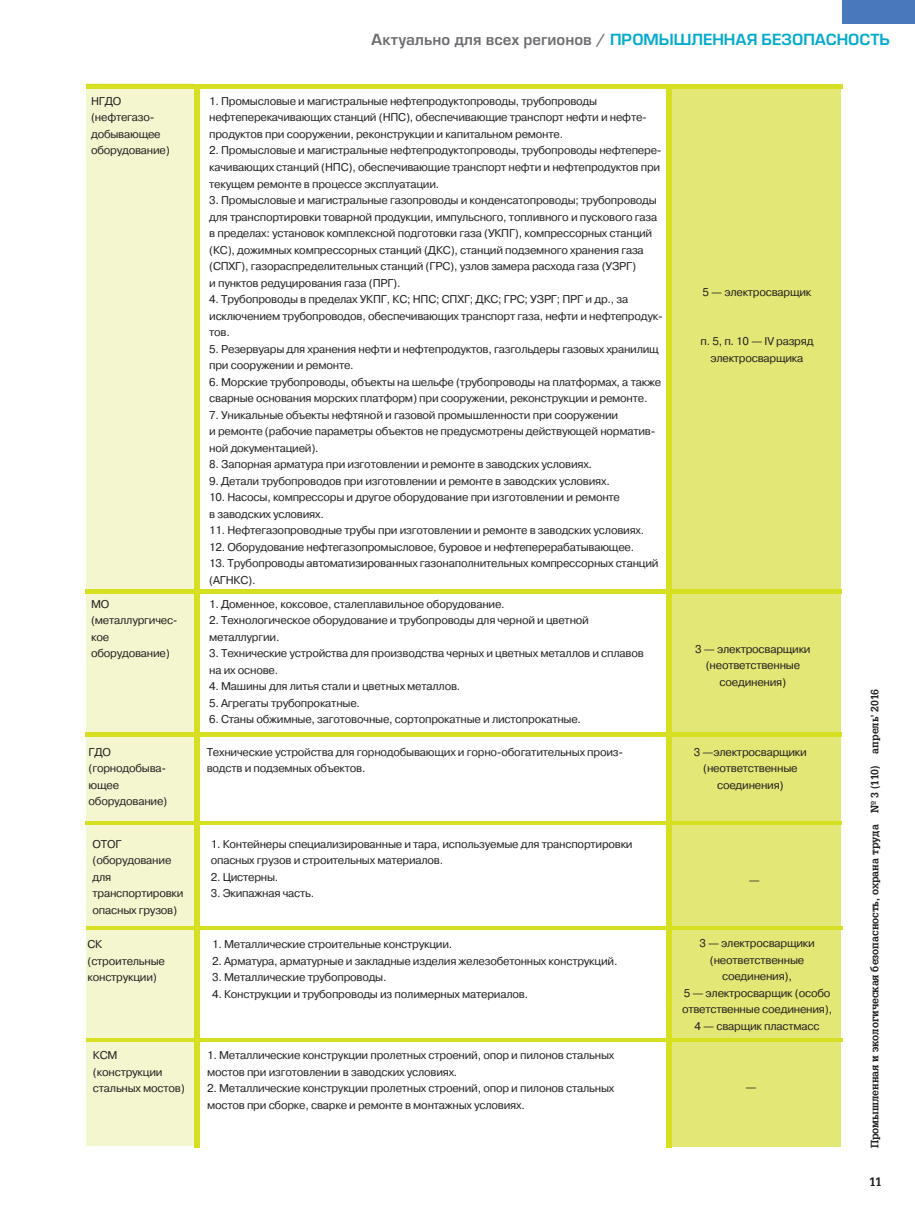
<style>
.page{position:relative;width:915px;height:1212px;background:#fff}
.page>*{position:absolute;margin:0;border:0;box-sizing:border-box;transform-origin:0 0}
.t1{font:15px "Europe Demi";color:#6c6d70}
.t2{font:700 12px "AG Gloria";color:#231f20}
.t3{font:11.25px/16.5px "Pragmatica C";letter-spacing:-.02em;color:#231f20}
.t4{font:700 10.5px "AG Gloria";color:#231f20}
.s1{color:#00abcd}
</style>
<div class="page">
<div style="left:86px;top:83px;width:108px;height:1063px;background:#f3f6cf"></div>
<div style="left:669px;top:85px;width:171px;height:1061px;background:#e2e775"></div>
<div style="left:194px;top:85px;width:5px;height:1063px;background:#d6df21"></div>
<hr style="left:86px;top:85px;width:756px;height:4px;background:#d6df21">
<div style="left:666px;top:85px;width:5px;height:1063px;background:#d6df21"></div>
<hr style="left:85px;top:589px;width:756px;height:4px;background:#d6df21">
<hr style="left:85px;top:732px;width:756px;height:4px;background:#d6df21">
<svg style="left:85px;top:820px;width:756px;height:4px;fill:#d6df21"></svg>
<svg style="left:86px;top:925px;width:756px;height:4px;fill:#d6df21"></svg>
<hr style="left:86px;top:1038px;width:756px;height:4px;background:#d6df21">
<div style="left:842px;top:0;width:72px;height:23px;background:#4a78bd"></div>
<h1 class="t1" style="left:371px;top:31px;width:520px">Актуально для всех регионов / <span class="s1">Промышленная безопасность</span></h1>
<p class="t3" style="left:91px;top:93px;width:80px">НГДО (нефтегазо&shy;добывающее оборудование)</p>
<p class="t3" style="left:209px;top:93px;width:439px">1. Промысловые и магистральные нефтепродуктопроводы, трубопроводы нефтеперекачивающих станций (НПС), обеспечивающие транспорт нефти и нефте&shy;продуктов при сооружении, реконструкции и капитальном ремонте.</p>
<p class="t3" style="left:209px;top:142px;width:454px">2. Промысловые и магистральные нефтепродуктопроводы, трубопроводы нефтепере&shy;качивающих станций (НПС), обеспечивающие транспорт нефти и нефтепродуктов при текущем ремонте в процессе эксплуатации.</p>
<p class="t3" style="left:209px;top:192px;width:449px">3. Промысловые и магистральные газопроводы и конденсатопроводы; трубопроводы для транспортировки товарной продукции, импульсного, топливного и пускового газа в пределах: установок комплексной подготовки газа (УКПГ), компрессорных станций (КС), дожимных компрессорных станций (ДКС), станций подземного хранения газа (СПХГ), газораспределительных станций (ГРС), узлов замера расхода газа (УЗРГ)<br>и пунктов редуцирования газа (ПРГ).</p>
<p class="t3" style="left:209px;top:291px;width:455px">4. Трубопроводы в пределах УКПГ, КС; НПС; СПХГ; ДКС; ГРС; УЗРГ; ПРГ и др., за исключением трубопроводов, обеспечивающих транспорт газа, нефти и нефтепродук&shy;тов.</p>
<p class="t3" style="left:209px;top:340px;width:451px">5. Резервуары для хранения нефти и нефтепродуктов, газгольдеры газовых хранилищ при сооружении и ремонте.</p>
<p class="t3" style="left:209px;top:373px;width:453px">6. Морские трубопроводы, объекты на шельфе (трубопроводы на платформах, а также сварные основания морских платформ) при сооружении, реконструкции и ремонте.</p>
<p class="t3" style="left:209px;top:406px;width:447px">7. Уникальные объекты нефтяной и газовой промышленности при сооружении<br>и ремонте (рабочие параметры объектов не предусмотрены действующей норматив&shy;ной документацией).</p>
<p class="t3" style="left:209px;top:456px;width:384px">8. Запорная арматура при изготовлении и ремонте в заводских условиях.</p>
<p class="t3" style="left:209px;top:472px;width:402px">9. Детали трубопроводов при изготовлении и ремонте в заводских условиях.</p>
<p class="t3" style="left:209px;top:489px;width:412px">10. Насосы, компрессоры и другое оборудование при изготовлении и ремонте в заводских условиях.</p>
<p class="t3" style="left:209px;top:522px;width:436px">11. Нефтегазопроводные трубы при изготовлении и ремонте в заводских условиях.</p>
<p class="t3" style="left:209px;top:539px;width:426px">12. Оборудование нефтегазопромысловое, буровое и нефтеперерабатывающее.</p>
<p class="t3" style="left:209px;top:555px;width:450px">13. Трубопроводы автоматизированных газонаполнительных компрессорных станций (АГНКС).</p>
<p class="t3" style="left:91px;top:595px;width:88px">МО (металлургичес&shy;кое оборудование)</p>
<p class="t3" style="left:209px;top:595px;width:297px">1. Доменное, коксовое, сталеплавильное оборудование.</p>
<p class="t3" style="left:209px;top:612px;width:381px">2. Технологическое оборудование и трубопроводы для черной и цветной металлургии.</p>
<p class="t3" style="left:209px;top:645px;width:436px">3. Технические устройства для производства черных и цветных металлов и сплавов на их основе.</p>
<p class="t3" style="left:209px;top:678px;width:252px">4. Машины для литья стали и цветных металлов.</p>
<p class="t3" style="left:209px;top:694px;width:152px">5. Агрегаты трубопрокатные.</p>
<p class="t3" style="left:209px;top:711px;width:373px">6. Станы обжимные, заготовочные, сортопрокатные и листопрокатные.</p>
<p class="t3" style="left:702px;top:284px;width:110px">5 — электросварщик</p>
<p class="t3" style="left:700px;top:333px;width:114px;text-align:center">п. 5, п. 10 — IV разряд электросварщика</p>
<p class="t3" style="left:695px;top:640px;width:117px;text-align:center">3 — электросварщики (неответственные соединения)</p>
<p class="t3" style="left:89px;top:744px;width:80px">ГДО (горнодобыва&shy;ющее оборудование)</p>
<p class="t3" style="left:207px;top:744px;width:418px">Технические устройства для горнодобывающих и горно-обогатительных произ&shy;водств и подземных объектов.</p>
<p class="t3" style="left:693px;top:744px;width:114px;text-align:center">3 —электросварщики (неответственные соединения)</p>
<p class="t3" style="left:93px;top:836px;width:92px">ОТОГ (оборудование для транспортировки опасных грузов)</p>
<p class="t3" style="left:211px;top:836px;width:423px">1. Контейнеры специализированные и тара, используемые для транспортировки опасных грузов и строительных материалов.</p>
<p class="t3" style="left:211px;top:869px;width:69px">2. Цистерны.</p>
<p class="t3" style="left:211px;top:885px;width:105px">3. Экипажная часть.</p>
<p class="t3" style="left:748px;top:872px;width:13px">—</p>
<p class="t3" style="left:87px;top:936px;width:79px">СК (строительные конструкции)</p>
<p class="t3" style="left:212px;top:936px;width:242px">1. Металлические строительные конструкции.</p>
<p class="t3" style="left:212px;top:952px;width:407px">2. Арматура, арматурные и закладные изделия железобетонных конструкций.</p>
<p class="t3" style="left:212px;top:969px;width:176px">3. Металлические трубопроводы.</p>
<p class="t3" style="left:212px;top:985px;width:317px">4. Конструкции и трубопроводы из полимерных материалов.</p>
<p class="t3" style="left:681px;top:935px;width:152px;text-align:center">3 — электросварщики (неответственные соединения),<br>5 — электросварщик (особо ответственные соединения),<br>4 — сварщик пластмасс</p>
<p class="t3" style="left:93px;top:1047px;width:93px">КСМ (конструкции стальных мостов)</p>
<p class="t3" style="left:207px;top:1047px;width:408px">1. Металлические конструкции пролетных строений, опор и пилонов стальных мостов при изготовлении в заводских условиях.</p>
<p class="t3" style="left:207px;top:1080px;width:408px">2. Металлические конструкции пролетных строений, опор и пилонов стальных мостов при сборке, сварке и ремонте в монтажных условиях.</p>
<p class="t3" style="left:745px;top:1079px;width:13px">—</p>
<p class="t4" style="left:868px;top:1148px;width:461px;rotate:-90deg">Промышленная и экологическая безопасность, охрана труда № 3 (110) апрель' 2016</p>
<p class="t2" style="left:868px;top:1175px;width:14px">11</p>
</div>
